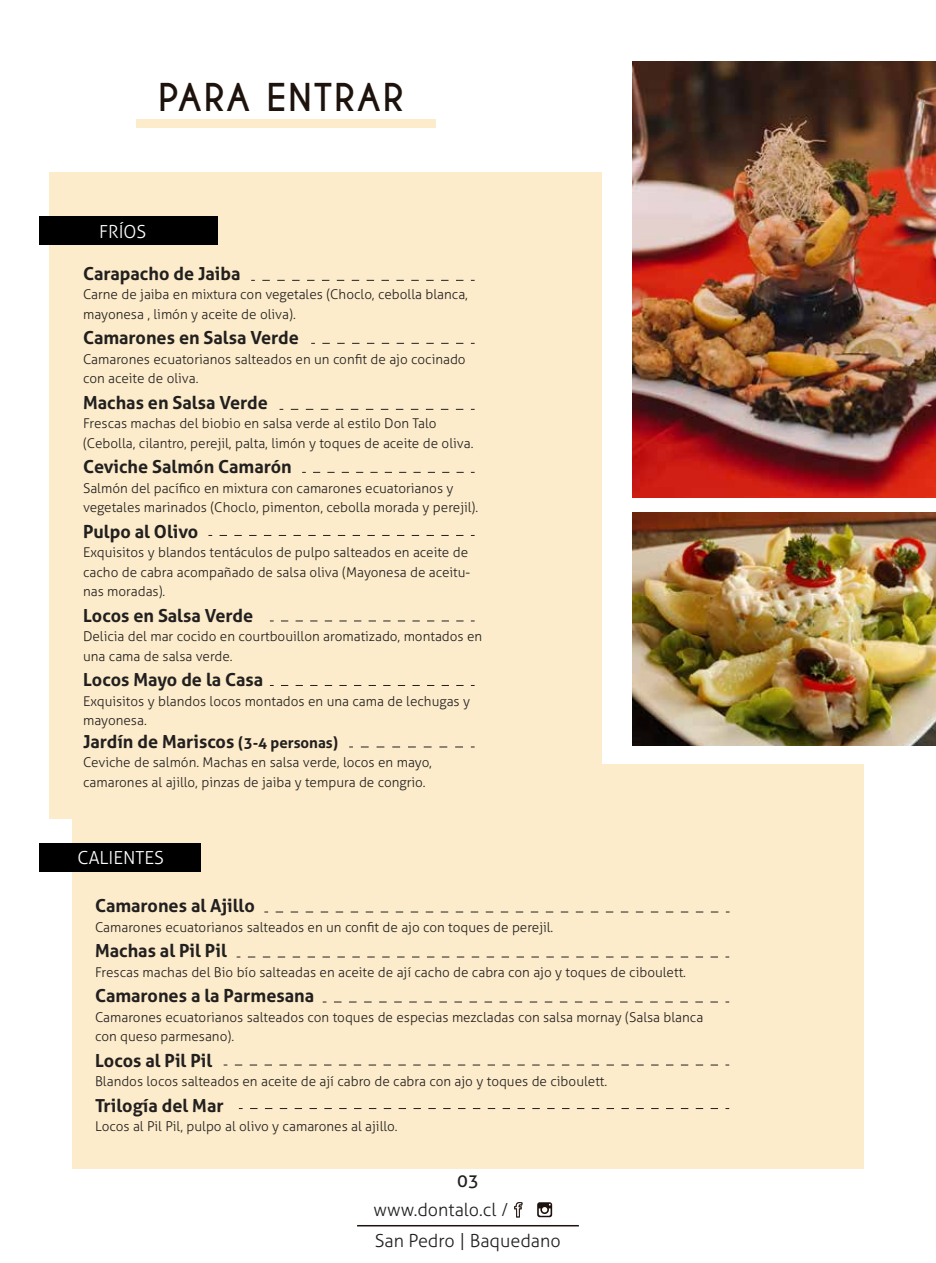
<style>
.page{position:relative;width:936px;height:1263px;background:#fff}
.page>*{position:absolute;margin:0;border:0;box-sizing:border-box;transform-origin:0 0}
.t1{font:700 36px "Caviar Dreams";letter-spacing:.05em;color:#1e120d}
.t2{font:700 18px "Aller";color:#221f1f}
.t3{font:300 18px/31.2px "Aller";color:#221f1f}
.t4{font:300 18px "Aller";color:#fff}
.t5{font:18px "Aller";color:#221f1f}
.t6{font:300 13.5px/19.5px "Aller";color:#221f1f}
.s1{font-size:15px}
</style>
<div class="page">
<div style="left:50px;top:172px;width:623px;height:647px;background:#fceccb"></div>
<div style="left:72px;top:643px;width:791px;height:526px;background:#fceccb"></div>
<div style="left:40px;top:217px;width:178px;height:28px;background:#000"></div>
<svg style="left:262px;top:280px;width:212px;height:1px"></svg>
<svg style="left:322px;top:343px;width:152px;height:1px"></svg>
<svg style="left:291px;top:409px;width:183px;height:1px"></svg>
<svg style="left:313px;top:472px;width:161px;height:1px"></svg>
<svg style="left:219px;top:535px;width:255px;height:1px"></svg>
<svg style="left:281px;top:621px;width:193px;height:1px"></svg>
<svg style="left:281px;top:685px;width:193px;height:1px"></svg>
<svg style="left:361px;top:747px;width:113px;height:1px"></svg>
<svg style="left:276px;top:912px;width:453px;height:1px"></svg>
<svg style="left:248px;top:957px;width:481px;height:1px"></svg>
<svg style="left:334px;top:1002px;width:395px;height:1px"></svg>
<svg style="left:235px;top:1065px;width:494px;height:1px"></svg>
<svg style="left:250px;top:1108px;width:479px;height:1px"></svg>
<div style="left:40px;top:843px;width:161px;height:29px;background:#000"></div>
<div style="left:136px;top:119px;width:300px;height:9px;background:#fceccb"></div>
<svg style="left:514px;top:1202px;width:8px;height:15px"></svg>
<svg style="left:537px;top:1202px;width:15px;height:15px"></svg>
<hr style="left:357px;top:1225px;width:222px;height:1px;background:#1e120d">
<div style="left:601px;top:100px;width:334px;height:412px;background:#fff"></div>
<div style="left:601px;top:512px;width:334px;height:252px;background:#fff"></div>
<img style="left:632px;top:62px;width:303px;height:435px">
<img style="left:632px;top:512px;width:303px;height:234px">
<h1 class="t1" style="left:158px;top:75px;width:247px">PARA ENTRAR</h1>
<h2 class="t4" style="left:99px;top:221px;width:49px">FRÍOS</h2>
<h2 class="t2" style="left:83px;top:262px;width:159px">Carapacho de Jaiba</h2>
<p class="t6" style="left:83px;top:285px;width:386px">Carne de jaiba en mixtura con vegetales (Choclo, cebolla blanca, mayonesa , limón y aceite de oliva).</p>
<h2 class="t2" style="left:83px;top:327px;width:217px">Camarones en Salsa Verde</h2>
<p class="t6" style="left:83px;top:349px;width:384px">Camarones ecuatorianos salteados en un confit de ajo cocinado con aceite de oliva.</p>
<h2 class="t2" style="left:83px;top:391px;width:186px">Machas en Salsa Verde</h2>
<p class="t6" style="left:83px;top:414px;width:392px">Frescas machas del biobio en salsa verde al estilo Don Talo (Cebolla, cilantro, perejil, palta, limón y toques de aceite de oliva.</p>
<h2 class="t2" style="left:83px;top:456px;width:210px">Ceviche Salmón Camarón</h2>
<p class="t6" style="left:83px;top:478px;width:396px">Salmón del pacífico en mixtura con camarones ecuatorianos y vegetales marinados (Choclo, pimenton, cebolla morada y perejil).</p>
<h2 class="t2" style="left:83px;top:520px;width:117px">Pulpo al Olivo</h2>
<p class="t6" style="left:83px;top:543px;width:389px">Exquisitos y blandos tentáculos de pulpo salteados en aceite de cacho de cabra acompañado de salsa oliva (Mayonesa de aceitu&shy;nas moradas).</p>
<h2 class="t2" style="left:83px;top:604px;width:172px">Locos en Salsa Verde</h2>
<p class="t6" style="left:83px;top:627px;width:401px">Delicia del mar cocido en courtbouillon aromatizado, montados en una cama de salsa verde.</p>
<h2 class="t2" style="left:83px;top:669px;width:182px">Locos Mayo de la Casa</h2>
<p class="t6" style="left:83px;top:691px;width:388px">Exquisitos y blandos locos montados en una cama de lechugas y mayonesa.</p>
<h2 class="t2" style="left:83px;top:730px;width:257px">Jardín de Mariscos <span class="s1">(3-4 personas)</span></h2>
<p class="t6" style="left:83px;top:753px;width:350px">Ceviche de salmón. Machas en salsa verde, locos en mayo, camarones al ajillo, pinzas de jaiba y tempura de congrio.</p>
<h2 class="t4" style="left:78px;top:847px;width:88px">CALIENTES</h2>
<h2 class="t2" style="left:95px;top:895px;width:161px">Camarones al Ajillo</h2>
<p class="t6" style="left:95px;top:917px;width:460px">Camarones ecuatorianos salteados en un confit de ajo con toques de perejil.</p>
<h2 class="t2" style="left:95px;top:940px;width:133px">Machas al Pil Pil</h2>
<p class="t6" style="left:95px;top:962px;width:592px">Frescas machas del Bio bío salteadas en aceite de ají cacho de cabra con ajo y toques de ciboulett.</p>
<h2 class="t2" style="left:95px;top:985px;width:220px">Camarones a la Parmesana</h2>
<p class="t6" style="left:95px;top:1007px;width:609px">Camarones ecuatorianos salteados con toques de especias mezcladas con salsa mornay (Salsa blanca con queso parmesano).</p>
<h2 class="t2" style="left:95px;top:1049px;width:119px">Locos al Pil Pil</h2>
<p class="t6" style="left:95px;top:1072px;width:513px">Blandos locos salteados en aceite de ají cabro de cabra con ajo y toques de ciboulett.</p>
<h2 class="t2" style="left:95px;top:1094px;width:130px">Trilogía del Mar</h2>
<p class="t6" style="left:95px;top:1117px;width:304px">Locos al Pil Pil, pulpo al olivo y camarones al ajillo.</p>
<h2 class="t5" style="left:457px;top:1170px;width:23px">03</h2>
<h2 class="t3" style="left:373px;top:1194px;width:189px">www.dontalo.cl /<br>San Pedro | Baquedano</h2>
</div>
